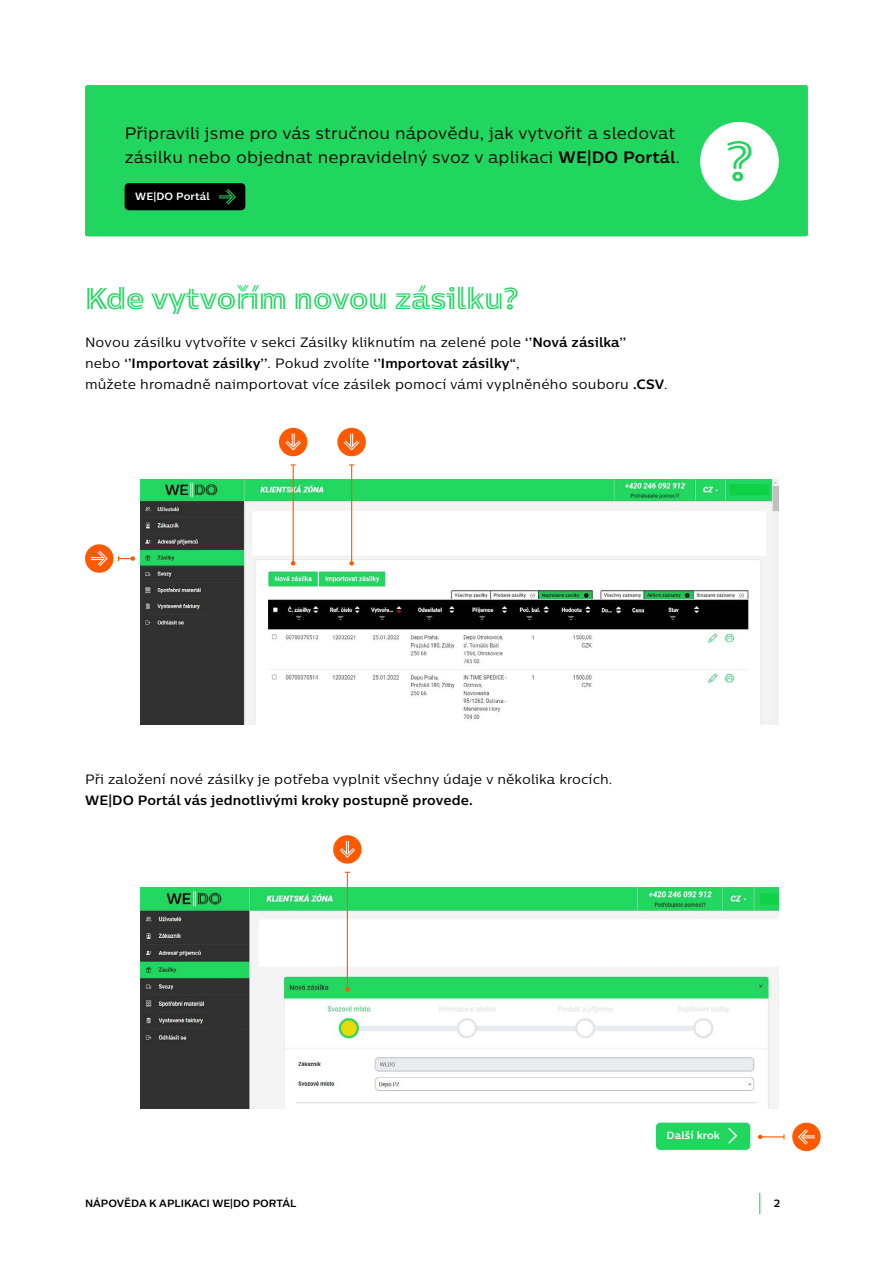
<style>
.page{position:relative;width:893px;height:1263px;background:#fff}
.page>*{position:absolute;margin:0;border:0;box-sizing:border-box;transform-origin:0 0}
.t1{font:700 54.9px "Centrale Sans Inline";color:#21d65e}
.t2{font:700 30px "Centrale Sans Inline";color:#21d65e}
.t3{font:16.5px/24px "Centrale Sans Pro";letter-spacing:.01em;color:#000}
.t4{font:13.5px/21px "Centrale Sans Pro";letter-spacing:.01em;color:#000}
.t5{font:700 13.5px "Centrale Sans Pro";letter-spacing:.01em;color:#000}
.t6{font:700 10.5px "Centrale Sans Pro";color:#000}
.t7{font:700 10.5px "Centrale Sans Pro";letter-spacing:.01em;color:#fff}
.s1{font-weight:700}
</style>
<div class="page">
<svg style="left:759px;top:1193px;width:1px;height:21px"></svg>
<img style="left:140px;top:480px;width:639px;height:245px">
<img style="left:140px;top:887px;width:639px;height:221px">
<div style="left:279px;top:428px;width:28px;height:28px;background:#ff5900;border-radius:50%"></div>
<div style="left:85px;top:544px;width:29px;height:29px;background:#ff5900;border-radius:50%"></div>
<div style="left:792px;top:1123px;width:29px;height:28px;background:#ff5900;border-radius:50%"></div>
<div style="left:337px;top:428px;width:29px;height:28px;background:#ff5900;border-radius:50%"></div>
<div style="left:333px;top:835px;width:29px;height:29px;background:#ff5900;border-radius:50%"></div>
<svg style="left:285px;top:433px;width:16px;height:17px"></svg>
<svg style="left:91px;top:551px;width:17px;height:15px"></svg>
<svg style="left:798px;top:1129px;width:17px;height:16px"></svg>
<svg style="left:344px;top:433px;width:15px;height:17px"></svg>
<svg style="left:339px;top:841px;width:16px;height:17px"></svg>
<hr style="left:293px;top:465px;width:1px;height:98px;background:#ff5900">
<svg style="left:291px;top:561px;width:4px;height:5px"></svg>
<svg style="left:118px;top:556px;width:17px;height:5px"></svg>
<svg style="left:758px;top:1134px;width:26px;height:5px"></svg>
<hr style="left:351px;top:465px;width:1px;height:98px;background:#ff5900">
<svg style="left:349px;top:561px;width:5px;height:5px"></svg>
<hr style="left:347px;top:872px;width:1px;height:117px;background:#ff5900">
<svg style="left:345px;top:987px;width:5px;height:5px"></svg>
<div style="left:85px;top:85px;width:723px;height:151px;background:#21d65e;border-radius:2px"></div>
<div style="left:700px;top:122px;width:79px;height:78px;background:#fff;border-radius:50%"></div>
<div style="left:656px;top:1123px;width:94px;height:27px;background:#21d65e;border-radius:4px"></div>
<svg style="left:728px;top:1127px;width:10px;height:17px"></svg>
<div style="left:125px;top:183px;width:120px;height:27px;background:#000;border-radius:4px"></div>
<svg style="left:219px;top:189px;width:17px;height:16px"></svg>
<p class="t3" style="left:125px;top:121px;width:557px">Připravili jsme pro vás stručnou nápovědu, jak vytvořit a sledovat zásilku nebo objednat nepravidelný svoz v aplikaci <span class="s1">WE|DO Portál</span>.</p>
<p class="t7" style="left:135px;top:189px;width:76px">WE|DO Portál</p>
<h2 class="t2" style="left:85px;top:279px;width:435px">Kde vytvořím novou zásilku?</h2>
<p class="t4" style="left:85px;top:331px;width:584px">Novou zásilku vytvoříte v sekci Zásilky kliknutím na zelené pole <span class="s1">‘’Nová zásilka’’<br></span>nebo <span class="s1">‘’Importovat zásilky’’</span>. Pokud zvolíte <span class="s1">‘’Importovat zásilky“</span>,<br>můžete hromadně naimportovat více zásilek pomocí vámi vyplněného souboru <span class="s1">.CSV</span>.</p>
<h1 class="t1" style="left:726px;top:125px;width:29px">?</h1>
<p class="t4" style="left:85px;top:769px;width:529px">Při založení nové zásilky je potřeba vyplnit všechny údaje v několika krocích.</p>
<p class="t5" style="left:85px;top:792px;width:389px">WE|DO Portál vás jednotlivými kroky postupně provede.</p>
<p class="t7" style="left:666px;top:1129px;width:55px">Další krok</p>
<p class="t6" style="left:85px;top:1196px;width:213px">NÁPOVĚDA K APLIKACI WE|DO PORTÁL</p>
<p class="t6" style="left:774px;top:1196px;width:8px">2</p>
</div>
